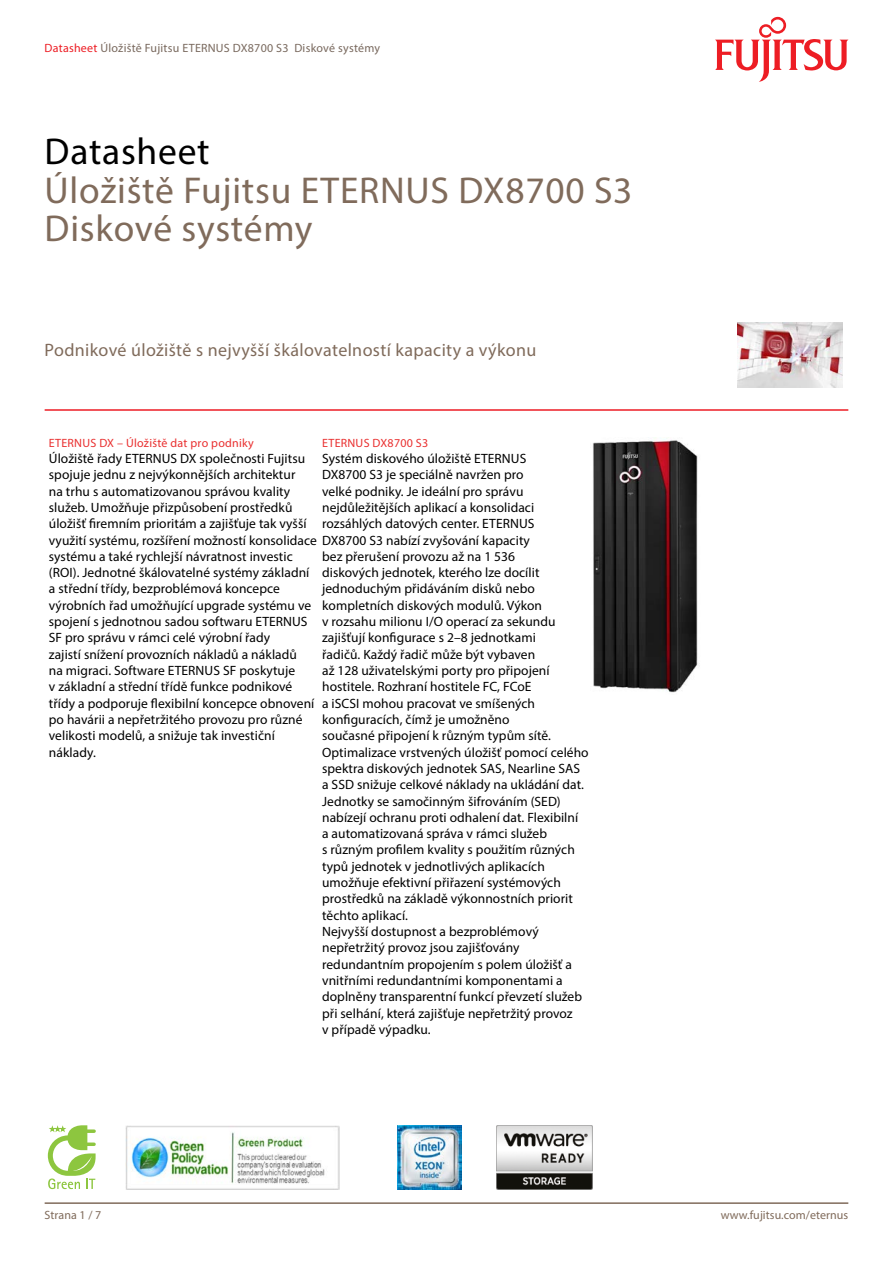
<style>
.page{position:relative;width:893px;height:1263px;background:#fff}
.page>*{position:absolute;margin:0;border:0;box-sizing:border-box;transform-origin:0 0}
.t1{font:37.5px/38.7px "Myriad Pro";letter-spacing:.02em;color:#806b5b}
.t2{font:37.5px "Myriad Pro";letter-spacing:.02em;color:#000}
.t3{font:18px "Myriad Pro";letter-spacing:.02em;color:#806b5b}
.t4{font:13.5px/16.4px "Myriad Pro";letter-spacing:.005em;color:#000}
.t5{font:12px "Myriad Pro";letter-spacing:.02em;color:#79695e}
.t6{font:12px "Myriad Pro";letter-spacing:.02em;color:#e93030}
.t7{font:12px "Myriad Pro";letter-spacing:.005em;color:#806b5b}
.s1{color:#ed1d24}
</style>
<div class="page">
<hr style="left:45px;top:1202px;width:803px;height:2px;background:#806b5b">
<hr style="left:45px;top:409px;width:803px;height:2px;background:#ed1d24">
<svg style="left:715px;top:17px;width:133px;height:65px"></svg>
<img style="left:592px;top:439px;width:106px;height:254px">
<img style="left:738px;top:323px;width:104px;height:64px">
<svg style="left:48px;top:1125px;width:48px;height:64px"></svg>
<img style="left:125px;top:1125px;width:214px;height:64px">
<img style="left:397px;top:1125px;width:64px;height:64px">
<img style="left:497px;top:1125px;width:96px;height:64px">
<p class="t5" style="left:45px;top:40px;width:337px"><span class="s1">Datasheet</span> Úložiště Fujitsu ETERNUS DX8700 S3 Diskové systémy</p>
<h1 class="t2" style="left:45px;top:128px;width:167px">Datasheet</h1>
<h1 class="t1" style="left:45px;top:170px;width:589px">Úložiště Fujitsu ETERNUS DX8700 S3<br>Diskové systémy</h1>
<h2 class="t3" style="left:45px;top:339px;width:493px">Podnikové úložiště s nejvyšší škálovatelností kapacity a výkonu</h2>
<p class="t6" style="left:49px;top:435px;width:206px">ETERNUS DX – Úložiště dat pro podniky</p>
<p class="t4" style="left:49px;top:450px;width:483px">Úložiště řady ETERNUS DX společnosti Fujitsu<br>spojuje jednu z nejvýkonnějších architektur<br>na trhu s automatizovanou správou kvality<br>služeb. Umožňuje přizpůsobení prostředků<br>úložišť firemním prioritám a zajišťuje tak vyšší<br>využití systému, rozšíření možností konsolidace DX8700 S3 nabízí zvyšování kapacity systému a také rychlejší návratnost investic<br>(ROI). Jednotné škálovatelné systémy základní<br>a střední třídy, bezproblémová koncepce<br>výrobních řad umožňující upgrade systému ve<br>spojení s jednotnou sadou softwaru ETERNUS<br>SF pro správu v rámci celé výrobní řady<br>zajistí snížení provozních nákladů a nákladů<br>na migraci. Software ETERNUS SF poskytuje<br>v základní a střední třídě funkce podnikové<br>třídy a podporuje flexibilní koncepce obnovení<br>po havárii a nepřetržitého provozu pro různé<br>velikosti modelů, a snižuje tak investiční<br>náklady.</p>
<p class="t6" style="left:322px;top:435px;width:108px">ETERNUS DX8700 S3</p>
<p class="t4" style="left:322px;top:450px;width:214px">Systém diskového úložiště ETERNUS DX8700 S3 je speciálně navržen pro velké podniky. Je ideální pro správu nejdůležitějších aplikací a konsolidaci rozsáhlých datových center. ETERNUS</p>
<p class="t4" style="left:322px;top:548px;width:268px">bez přerušení provozu až na 1 536<br>diskových jednotek, kterého lze docílit jednoduchým přidáváním disků nebo kompletních diskových modulů. Výkon<br>v rozsahu milionu I/O operací za sekundu zajišťují konfigurace s 2–8 jednotkami<br>řadičů. Každý řadič může být vybaven<br>až 128 uživatelskými porty pro připojení hostitele. Rozhraní hostitele FC, FCoE<br>a iSCSI mohou pracovat ve smíšených konfiguracích, čímž je umožněno<br>současné připojení k různým typům sítě.<br>Optimalizace vrstvených úložišť pomocí celého spektra diskových jednotek SAS, Nearline SAS a SSD snižuje celkové náklady na ukládání dat.<br>Jednotky se samočinným šifrováním (SED) nabízejí ochranu proti odhalení dat. Flexibilní<br>a automatizovaná správa v rámci služeb<br>s různým profilem kvality s použitím různých typů jednotek v jednotlivých aplikacích umožňuje efektivní přiřazení systémových prostředků na základě výkonnostních priorit těchto aplikací.<br>Nejvyšší dostupnost a bezproblémový nepřetržitý provoz jsou zajišťovány redundantním propojením s polem úložišť a vnitřními redundantními komponentami a doplněny transparentní funkcí převzetí služeb při selhání, která zajišťuje nepřetržitý provoz<br>v případě výpadku.</p>
<p class="t7" style="left:45px;top:1207px;width:58px">Strana 1 / 7</p>
<p class="t7" style="left:721px;top:1207px;width:129px">www.fujitsu.com/eternus</p>
</div>
